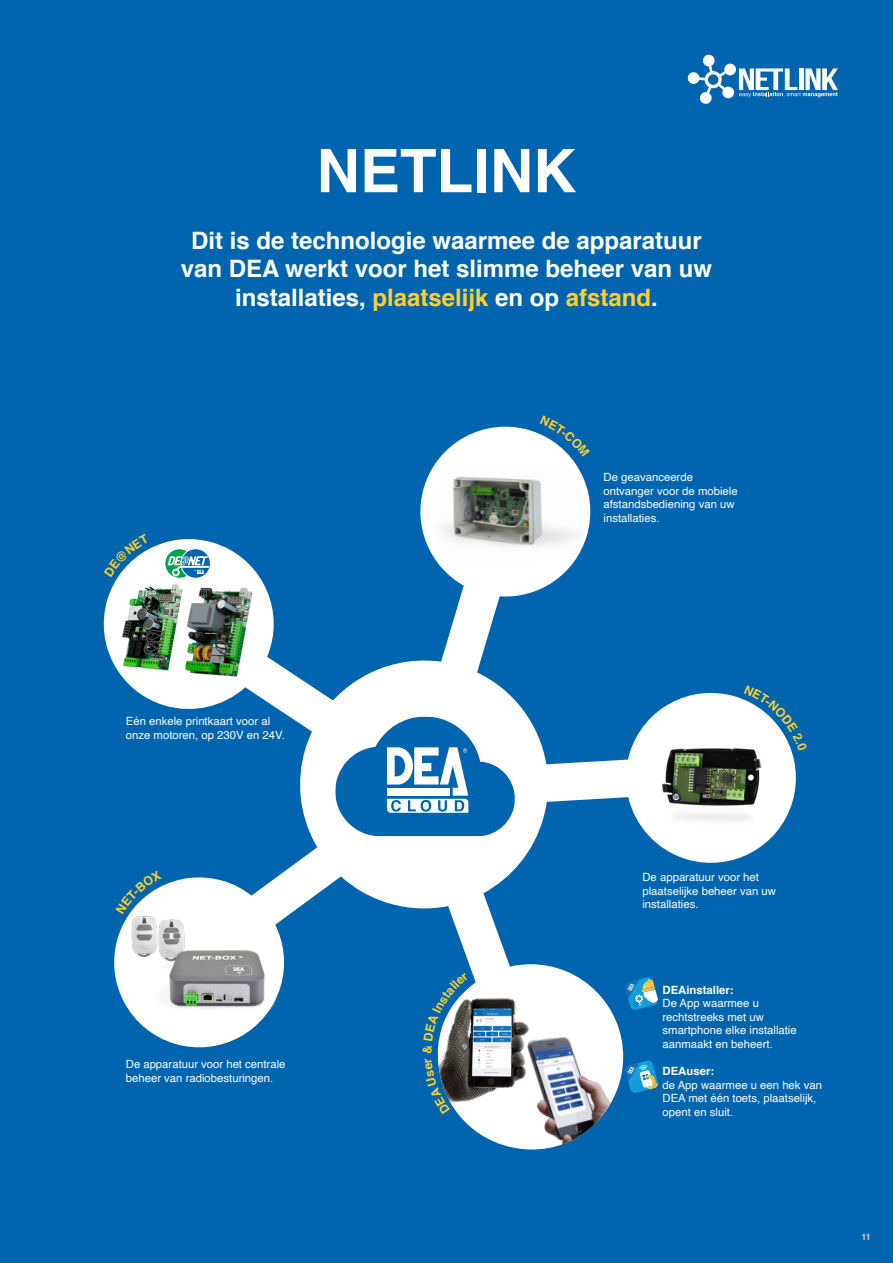
<style>
.page{position:relative;width:893px;height:1263px;background:#0065ae}
.page>*{position:absolute;margin:0;border:0;box-sizing:border-box;transform-origin:0 0}
.t1{font:700 60px "Helvetica";color:#fff}
.t2{font:700 24px/28.8px "Helvetica";color:#fff;text-align:center}
.t3{font:11.4px/13.6px "Helvetica";color:#fff}
.t4{font:700 11.4px "Helvetica";color:#fff}
.t5{font:700 9px "Helvetica";color:#d1d2d4}
.s1{color:#ffcf2d}
</style>
<div class="page">
<svg style="left:103px;top:426px;width:649px;height:622px"></svg>
<img style="left:110px;top:905px;width:173px;height:115px">
<svg style="left:310px;top:666px;width:230px;height:230px;fill:#fff"></svg>
<svg style="left:687px;top:54px;width:151px;height:50px"></svg>
<img style="left:433px;top:464px;width:153px;height:99px">
<img style="left:109px;top:563px;width:160px;height:131px">
<svg style="left:165px;top:549px;width:29px;height:29px"></svg>
<div style="left:164px;top:548px;width:31px;height:31px;border:1px solid #fff;border-radius:50%"></div>
<svg style="left:168px;top:548px;width:43px;height:31px"></svg>
<svg style="left:331px;top:714px;width:189px;height:126px"></svg>
<svg style="left:104px;top:534px;width:45px;height:43px"></svg>
<svg style="left:116px;top:870px;width:46px;height:44px"></svg>
<svg style="left:638px;top:685px;width:158px;height:167px"></svg>
<svg style="left:423px;top:960px;width:236px;height:190px"></svg>
<svg style="left:540px;top:426px;width:50px;height:31px"></svg>
<p class="t1" style="left:316px;top:123px;width:261px">NETLINK</p>
<p class="t2" style="left:181px;top:226px;width:533px">Dit is de technologie waarmee de apparatuur van DEA werkt voor het slimme beheer van uw installaties, <span class="s1">plaatselijk</span> en op <span class="s1">afstand</span>.</p>
<p class="t3" style="left:603px;top:471px;width:136px">De geavanceerde ontvanger voor de mobiele afstandsbediening van uw installaties.</p>
<p class="t3" style="left:126px;top:715px;width:161px">Eén enkele printkaart voor al onze motoren, op 230V en 24V.</p>
<p class="t3" style="left:126px;top:1058px;width:161px">De apparatuur voor het centrale beheer van radiobesturingen.</p>
<p class="t3" style="left:642px;top:871px;width:135px">De apparatuur voor het plaatselijke beheer van uw installaties.</p>
<p class="t4" style="left:662px;top:980px;width:73px">DEAinstaller:</p>
<p class="t3" style="left:662px;top:997px;width:136px">De App waarmee u rechtstreeks met uw smartphone elke installatie aanmaakt en beheert.</p>
<p class="t4" style="left:662px;top:1062px;width:53px">DEAuser:</p>
<p class="t3" style="left:662px;top:1078px;width:161px">de App waarmee u een hek van<br>DEA met één toets, plaatselijk, opent en sluit.</p>
<p class="t5" style="left:861px;top:1230px;width:11px">11</p>
</div>
